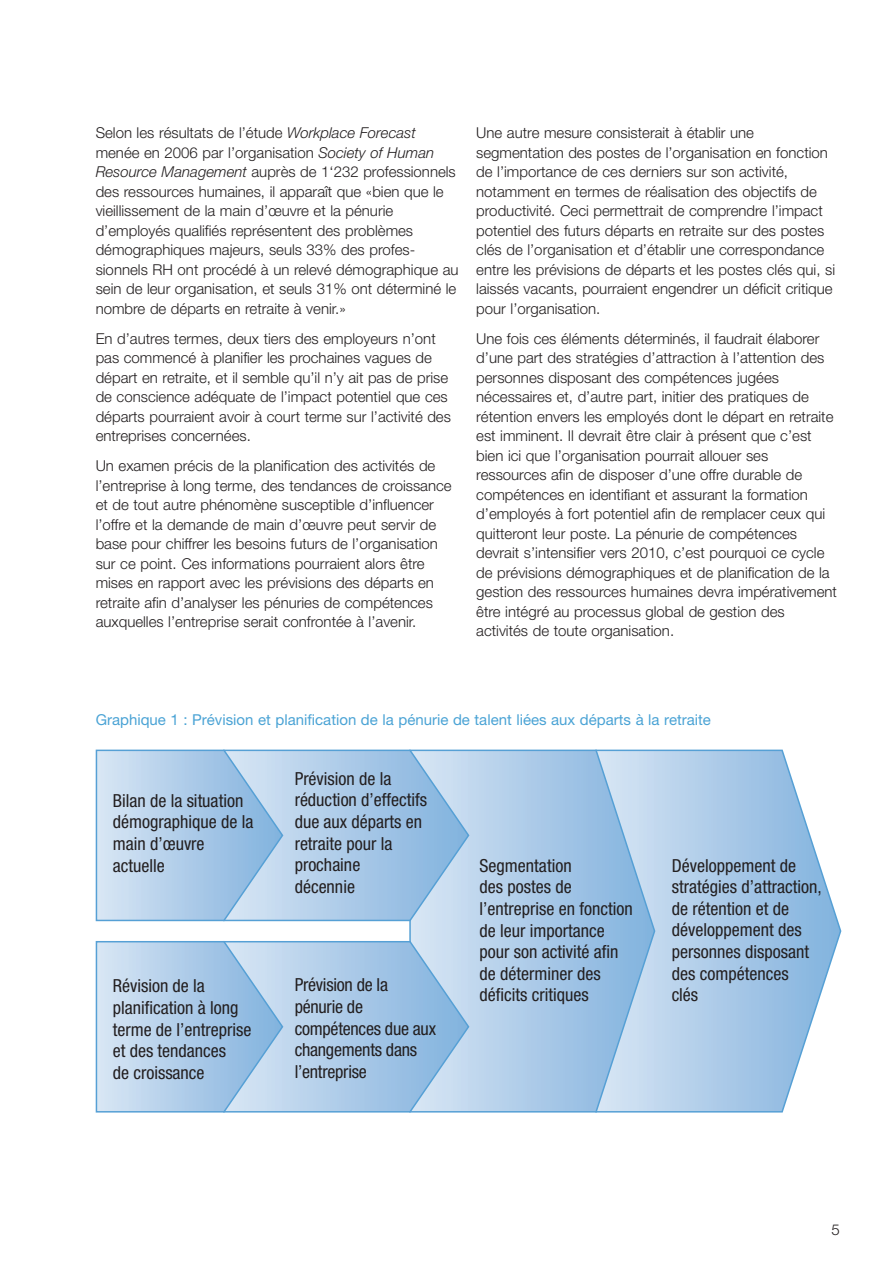
<style>
.page{position:relative;width:893px;height:1263px;background:#fff}
.page>*{position:absolute;margin:0;border:0;box-sizing:border-box;transform-origin:0 0}
.t1{font:condensed 18px/21.6px "Helvetica Neue";color:#231f20}
.t2{font:300 15px/19.5px "Helvetica Neue";color:#231f20}
.t3{font:15px "Helvetica Neue";color:#4aa3d5}
.s1{font-style:italic}
</style>
<div class="page">
<svg style="left:656px;top:749px;width:186px;height:364px"></svg>
<svg style="left:409px;top:749px;width:247px;height:364px;background:#abcae8"></svg>
<svg style="left:95px;top:749px;width:375px;height:173px;background:#afcde9"></svg>
<svg style="left:95px;top:940px;width:375px;height:173px;background:#afcde9"></svg>
<p class="t2" style="left:96px;top:125px;width:364px">Selon les résultats de l’étude <span class="s1">Workplace Forecast </span>menée en 2006 par l’organisation <span class="s1">Society of Human Resource Management</span> auprès de 1‘232 professionnels des ressources humaines, il apparaît que «bien que le vieillissement de la main d’œuvre et la pénurie d’employés qualifiés représentent des problèmes démographiques majeurs, seuls 33% des profes - sionnels RH ont procédé à un relevé démographique au sein de leur organisation, et seuls 31% ont déterminé le nombre de départs en retraite à venir.»</p>
<p class="t2" style="left:96px;top:330px;width:357px">En d’autres termes, deux tiers des employeurs n’ont pas commencé à planifier les prochaines vagues de départ en retraite, et il semble qu’il n’y ait pas de prise de conscience adéquate de l’impact potentiel que ces départs pourraient avoir à court terme sur l’activité des entreprises concernées.</p>
<p class="t2" style="left:96px;top:458px;width:358px">Un examen précis de la planification des activités de l’entreprise à long terme, des tendances de croissance et de tout autre phénomène susceptible d’influencer l’offre et la demande de main d’œuvre peut servir de base pour chiffrer les besoins futurs de l’organisation sur ce point. Ces informations pourraient alors être mises en rapport avec les prévisions des départs en retraite afin d’analyser les pénuries de compétences auxquelles l’entreprise serait confrontée à l’avenir.</p>
<p class="t2" style="left:476px;top:125px;width:360px">Une autre mesure consisterait à établir une segmentation des postes de l’organisation en fonction de l’importance de ces derniers sur son activité, notamment en termes de réalisation des objectifs de productivité. Ceci permettrait de comprendre l’impact potentiel des futurs départs en retraite sur des postes clés de l’organisation et d’établir une correspondance entre les prévisions de départs et les postes clés qui, si laissés vacants, pourraient engendrer un déficit critique pour l’organisation.</p>
<p class="t2" style="left:476px;top:330px;width:362px">Une fois ces éléments déterminés, il faudrait élaborer d’une part des stratégies d’attraction à l’attention des personnes disposant des compétences jugées nécessaires et, d’autre part, initier des pratiques de rétention envers les employés dont le départ en retraite est imminent. Il devrait être clair à présent que c’est bien ici que l’organisation pourrait allouer ses ressources afin de disposer d’une offre durable de compétences en identifiant et assurant la formation d’employés à fort potentiel afin de remplacer ceux qui quitteront leur poste. La pénurie de compétences devrait s’intensifier vers 2010, c’est pourquoi ce cycle de prévisions démographiques et de planification de la gestion des ressources humaines devra impérativement être intégré au processus global de gestion des activités de toute organisation.</p>
<p class="t3" style="left:96px;top:714px;width:617px">Graphique 1 : Prévision et planification de la pénurie de talent liées aux départs à la retraite</p>
<p class="t1" style="left:113px;top:791px;width:142px">Bilan de la situation démographique de la main d’œuvre actuelle</p>
<p class="t1" style="left:113px;top:977px;width:140px">Révision de la planification à long terme de l’entreprise et des tendances<br>de croissance</p>
<p class="t1" style="left:295px;top:769px;width:134px">Prévision de la réduction d’effectifs due aux départs en retraite pour la prochaine<br>décennie</p>
<p class="t1" style="left:295px;top:976px;width:143px">Prévision de la pénurie de compétences due aux changements dans l’entreprise</p>
<p class="t1" style="left:480px;top:856px;width:155px">Segmentation<br>des postes de l’entreprise en fonction de leur importance pour son activité afin de déterminer des déficits critiques</p>
<p class="t1" style="left:672px;top:856px;width:151px">Développement de stratégies d’attraction, de rétention et de développement des personnes disposant des compétences<br>clés</p>
<p class="t2" style="left:831px;top:1222px;width:10px">5</p>
</div>
